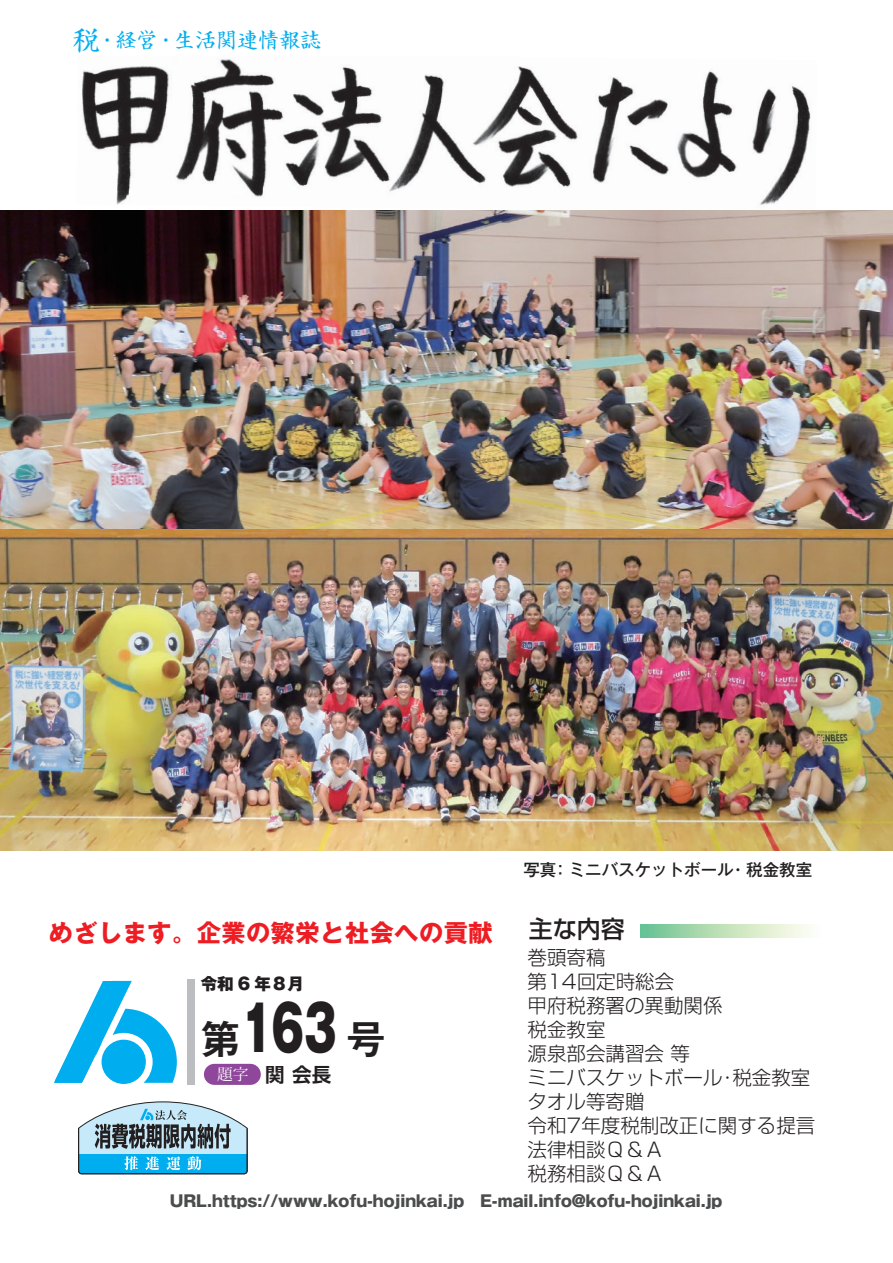
<style>
.page{position:relative;width:893px;height:1263px;background:#fff}
.page>*{position:absolute;margin:0;border:0;box-sizing:border-box;transform-origin:0 0}
.t1{font:800 61.5px "Gothic MB101 Pro";color:#231f20;scale:.7 1}
.t2{font:700 39px "Gothic MB101 Pro De";color:#231f20}
.t3{font:27px "Sei Kai CB1 Std";color:#00aeef}
.t4{font:700 24.15px "Gothic MB101 Pro";letter-spacing:.02em;color:#ee1d23}
.t5{font:500 24px "Shin Go Pro";color:#231f20}
.t6{font:21px "Sei Kai CB1 Std";color:#00aeef}
.t7{font:300 19.5px/24px "Shin Go Pro";color:#231f20}
.t8{font:700 19.5px "Shin Go Pro De";color:#231f20}
.t9{font:500 16.5px "Gothic MB101 Pro";color:#231f20}
.t10{font:800 16.5px "Gothic MB101 Pro";letter-spacing:.125em;color:#231f20}
.t11{font:800 15.75px "Gothic MB101 Pro";color:#4b4c4d}
.t12{font:15.6px "Koz Min Pro";color:#fff}
</style>
<div class="page">
<img style="left:77px;top:59px;width:740px;height:152px">
<svg style="left:78px;top:1101px;width:170px;height:73px;background:#7eb5cb"></svg>
<svg style="left:54px;top:980px;width:123px;height:103px"></svg>
<div style="left:187px;top:979px;width:7px;height:106px;background:#bcbdc0"></div>
<div style="left:204px;top:1064px;width:57px;height:21px;background:#8e479b;border-radius:11px"></div>
<svg style="left:641px;top:925px;width:170px;height:12px;background:#bbe1bd"></svg>
<img style="left:0;top:211px;width:893px;height:319px">
<img style="left:0;top:530px;width:893px;height:320px">
<svg style="left:840px;top:451px;width:21px;height:21px"></svg>
<div style="left:840px;top:451px;width:21px;height:21px;border:1px solid #231f20;border-radius:50%"></div>
<svg style="left:840px;top:791px;width:21px;height:21px"></svg>
<div style="left:840px;top:791px;width:21px;height:21px;border:1px solid #231f20;border-radius:50%"></div>
<h3 class="t3" style="left:73px;top:20px;width:28px">税</h3>
<p class="t6" style="left:97px;top:24px;width:226px">・経営・生活関連情報誌</p>
<p class="t4" style="left:49px;top:913px;width:445px">めざします。企業の繁栄と社会への貢献</p>
<p class="t10" style="left:201px;top:970px;width:105px">令和6 年8月</p>
<h2 class="t2" style="left:347px;top:1007px;width:41px">号</h2>
<h1 class="t1" style="left:241px;top:977px;width:138px">163</h1>
<h2 class="t2" style="left:201px;top:1007px;width:40px">第</h2>
<p class="t12" style="left:217px;top:1063px;width:33px">題字</p>
<p class="t8" style="left:265px;top:1058px;width:67px">関会長</p>
<p class="t9" style="left:552px;top:856px;width:183px">：ミニバスケットボール</p>
<p class="t9" style="left:730px;top:856px;width:84px">・税金教室</p>
<p class="t9" style="left:523px;top:856px;width:34px">写真</p>
<p class="t5" style="left:529px;top:909px;width:97px">主な内容</p>
<p class="t7" style="left:528px;top:944px;width:196px">巻頭寄稿<br>第14回定時総会<br>甲府税務署の異動関係税金教室<br>源泉部会講習会等</p>
<p class="t7" style="left:528px;top:1064px;width:289px">ミニバスケットボール<br>タオル等寄贈<br>令和7年度税制改正に関する提言法律相談Ｑ＆Ａ<br>税務相談Ｑ＆Ａ</p>
<p class="t7" style="left:732px;top:1064px;width:79px">税金教室</p>
<p class="t7" style="left:718px;top:1064px;width:21px">・</p>
<p class="t11" style="left:170px;top:1188px;width:296px">URL.https://www.kofu-hojinkai.jp</p>
<p class="t11" style="left:480px;top:1188px;width:244px">E-mail.info@kofu-hojinkai.jp</p>
</div>
